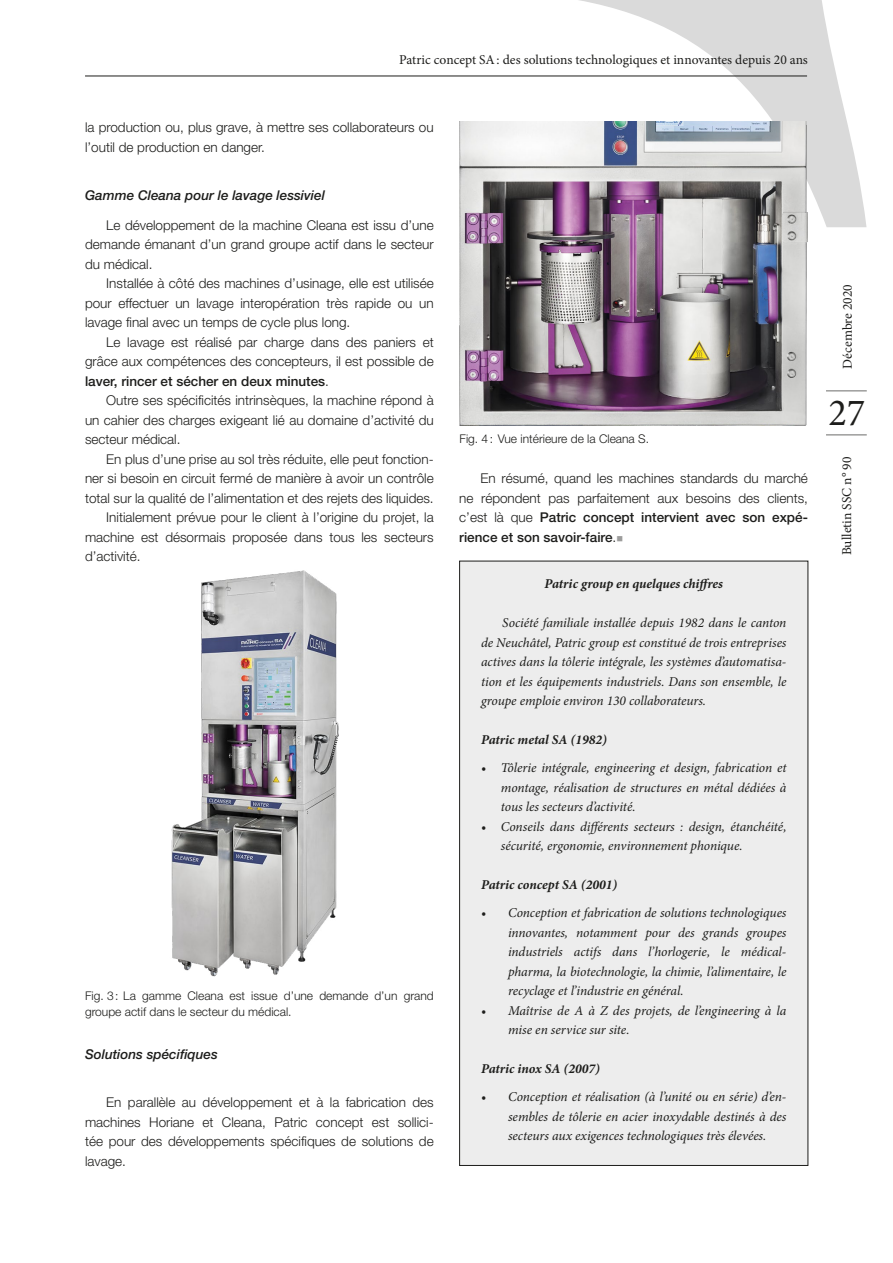
<style>
.page{position:relative;width:893px;height:1263px;background:#fff}
.page>*{position:absolute;margin:0;border:0;box-sizing:border-box;transform-origin:0 0}
.t1{font:38.4px "Minion Pro";color:#1d1d1b}
.Texte{font:300 13.5px/19.5px "Helvetica Neue";color:#1d1d1b;text-align:justify}
.Commentaires{font:italic 13.5px/19.5px "Minion Pro";letter-spacing:-.005em;color:#1d1d1b;text-align:justify}
.t2{font:13.5px "Minion Pro";color:#1d1d1b}
.Commentaires-2{font:italic 700 13.5px "Minion Pro";color:#1d1d1b}
.Sous-titre_2{font:italic 500 13.5px "Helvetica Neue";color:#1d1d1b}
.t3{font:300 12px/16.5px "Helvetica Neue";color:#1d1d1b}
.s1{font-weight:500}
.s2{color:#9d9d9c}
</style>
<div class="page">
<hr style="left:826px;top:390px;width:41px;height:2px;background:#9d9d9c">
<hr style="left:826px;top:434px;width:41px;height:2px;background:#9d9d9c">
<svg style="left:442px;top:0;width:424px;height:227px"></svg>
<hr style="left:85px;top:76px;width:722px;height:1px;background:#1d1d1b">
<img style="left:459px;top:122px;width:349px;height:304px">
<div style="left:460px;top:561px;width:348px;height:604px;background:#ededed"></div>
<img style="left:171px;top:570px;width:168px;height:407px">
<p class="t2" style="left:399px;top:50px;width:410px">Patric concept SA: des solutions technologiques et innovantes depuis 20 ans</p>
<p class="Texte" style="left:85px;top:117px;width:350px">la production ou, plus grave, à mettre ses collaborateurs ou l’outil de production en danger.</p>
<p class="Sous-titre_2" style="left:85px;top:187px;width:241px">Gamme Cleana pour le lavage lessiviel</p>
<p class="Texte" style="left:85px;top:215px;width:350px;text-indent:21px">Le développement de la machine Cleana est issu d’une demande émanant d’un grand groupe actif dans le secteur du médical.</p>
<p class="Texte" style="left:85px;top:273px;width:350px;text-indent:21px">Installée à côté des machines d’usinage, elle est utilisée pour effectuer un lavage interopération très rapide ou un lavage final avec un temps de cycle plus long.</p>
<p class="Texte" style="left:85px;top:332px;width:350px;text-indent:21px">Le lavage est réalisé par charge dans des paniers et grâce aux compétences des concepteurs, il est possible de <span class="s1">laver, rincer et sécher en deux minutes</span>.</p>
<p class="Texte" style="left:85px;top:390px;width:350px;text-indent:21px">Outre ses spécificités intrinsèques, la machine répond à un cahier des charges exigeant lié au domaine d’activité du secteur médical.</p>
<p class="Texte" style="left:85px;top:449px;width:350px;text-indent:21px">En plus d’une prise au sol très réduite, elle peut fonction&shy;ner si besoin en circuit fermé de manière à avoir un contrôle total sur la qualité de l’alimentation et des rejets des liquides.</p>
<p class="Texte" style="left:85px;top:507px;width:350px;text-indent:21px">Initialement prévue pour le client à l’origine du projet, la machine est désormais proposée dans tous les secteurs d’activité.</p>
<p class="t3" style="left:85px;top:987px;width:350px">Fig. 3: La gamme Cleana est issue d’une demande d’un grand groupe actif dans le secteur du médical.</p>
<p class="Sous-titre_2" style="left:85px;top:1046px;width:134px">Solutions spécifiques</p>
<p class="Texte" style="left:85px;top:1092px;width:350px;text-indent:21px">En parallèle au développement et à la fabrication des machines Horiane et Cleana, Patric concept est sollici&shy;tée pour des développements spécifiques de solutions de lavage.</p>
<p class="t3" style="left:460px;top:430px;width:191px">Fig. 4: Vue intérieure de la Cleana S.</p>
<p class="Texte" style="left:459px;top:468px;width:350px;text-indent:21px">En résumé, quand les machines standards du marché ne répondent pas parfaitement aux besoins des clients, c’est là que <span class="s1">Patric concept intervient avec son expé&shy;rience et son savoir-faire</span>.<span class="s2">■</span></p>
<p class="Commentaires-2" style="left:544px;top:574px;width:180px">Patric group en quelques chiffres</p>
<p class="Commentaires" style="left:481px;top:613px;width:307px;text-indent:21px">Société familiale installée depuis 1982 dans le canton de Neuchâtel, Patric group est constitué de trois entreprises actives dans la tôlerie intégrale, les systèmes d’automatisa&shy;tion et les équipements industriels. Dans son ensemble, le groupe emploie environ 130 collaborateurs.</p>
<p class="Commentaires-2" style="left:481px;top:730px;width:127px">Patric metal SA (1982)</p>
<p class="Commentaires" style="left:501px;top:758px;width:287px;text-indent:-20px">• Tôlerie intégrale, engineering et design, fabrication et montage, réalisation de structures en métal dédiées à tous les secteurs d’activité.</p>
<p class="Commentaires" style="left:501px;top:816px;width:287px;text-indent:-20px">• Conseils dans différents secteurs : design, étanchéité, sécurité, ergonomie, environnement phonique.</p>
<p class="Commentaires-2" style="left:481px;top:875px;width:138px">Patric concept SA (2001)</p>
<p class="Commentaires" style="left:508px;top:903px;width:280px;text-indent:-27px">• Conception et fabrication de solutions technologiques innovantes, notamment pour des grands groupes industriels actifs dans l’horlogerie, le médical&shy;pharma, la biotechnologie, la chimie, l’alimentaire, le recyclage et l’industrie en général.</p>
<p class="Commentaires" style="left:508px;top:1000px;width:280px;text-indent:-27px">• Maîtrise de A à Z des projets, de l’engineering à la mise en service sur site.</p>
<p class="Commentaires-2" style="left:481px;top:1059px;width:120px">Patric inox SA (2007)</p>
<p class="Commentaires" style="left:508px;top:1087px;width:280px;text-indent:-27px">• Conception et réalisation (à l’unité ou en série) d’en&shy;sembles de tôlerie en acier inoxydable destinés à des secteurs aux exigences technologiques très élevées.</p>
<p class="t2" style="left:838px;top:368px;width:86px;rotate:-90deg">Décembre 2020</p>
<h1 class="t1" style="left:828px;top:387px;width:38px">27</h1>
<p class="t2" style="left:838px;top:555px;width:100px;rotate:-90deg">Bulletin SSC n° 90</p>
</div>
